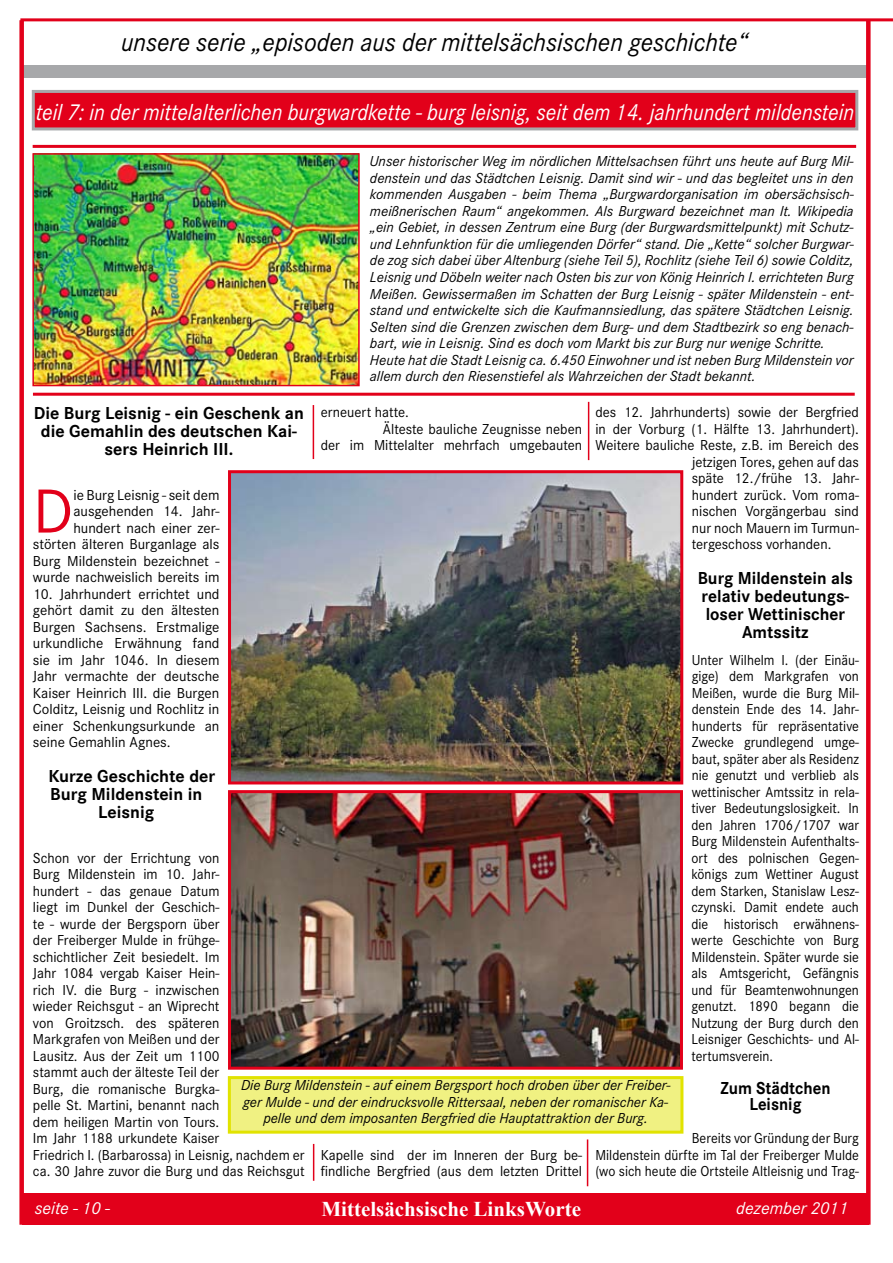
<style>
.page{position:relative;width:893px;height:1263px;background:#fff}
.page>*{position:absolute;margin:0;border:0;box-sizing:border-box;transform-origin:0 0}
.t1{font:64.5px "Corporate S";color:#e2001a}
.t2{font:italic 27px "Corporate S";color:#000;scale:.95 1}
.t3{font:italic 24px "Corporate S";color:#fff;scale:.91 1}
.t4{font:700 21px "Times New Roman";color:#fff}
.t5{font:700 18px/18px "Corporate S";color:#000;text-align:center}
.t6{font:italic 18px "Corporate S";color:#fff}
.t7{font:700 18px/16.5px "Corporate S";color:#000;text-align:center;scale:.93 1}
.t8{font:15px/16.5px "Corporate S";color:#000}
.t9{font:italic 15px/16.5px "Corporate S";color:#000}
.t10{font:15px/16.5px "Corporate S";color:#000;text-align:justify;scale:.93 1}
</style>
<div class="page">
<div style="left:23px;top:65px;width:846px;height:12px;background:#a7a8aa"></div>
<div style="left:19px;top:20px;width:5px;height:1205px;background:#e2001a"></div>
<div style="left:866px;top:20px;width:5px;height:1205px;background:#e2001a"></div>
<div style="left:23px;top:1193px;width:845px;height:31px;background:#e2001a"></div>
<hr style="left:20px;top:18px;width:873px;height:3px;background:#e2001a">
<div style="left:33px;top:91px;width:824px;height:38px;background:#e2001a"></div>
<div style="left:32px;top:90px;width:826px;height:40px;border:3px solid #a7a8aa"></div>
<hr style="left:33px;top:145px;width:823px;height:3px;background:#e2001a">
<hr style="left:33px;top:393px;width:822px;height:3px;background:#e2001a">
<div style="left:229px;top:1077px;width:453px;height:55px;background:#f0f182"></div>
<div style="left:228px;top:1076px;width:455px;height:58px;border:3px solid #e1e300"></div>
<hr style="left:313px;top:405px;width:1px;height:54px;background:#e2001a">
<hr style="left:588px;top:402px;width:1px;height:58px;background:#e2001a">
<img style="left:35px;top:156px;width:322px;height:227px">
<div style="left:32px;top:153px;width:328px;height:233px;border:2px solid #e2001a"></div>
<img style="left:232px;top:474px;width:447px;height:306px">
<div style="left:228px;top:470px;width:455px;height:314px;border:3px solid #e2001a"></div>
<img style="left:232px;top:794px;width:447px;height:272px">
<div style="left:228px;top:790px;width:455px;height:280px;border:3px solid #e2001a"></div>
<hr style="left:587px;top:1139px;width:1px;height:47px;background:#e2001a">
<hr style="left:313px;top:1144px;width:1px;height:37px;background:#e2001a">
<h2 class="t2" style="left:121px;top:26px;width:662px">unsere serie „episoden aus der mittelsächsischen geschichte“</h2>
<h3 class="t3" style="left:36px;top:98px;width:901px">teil 7: in der mittelalterlichen burgwardkette - burg leisnig, seit dem 14. jahrhundert mildenstein</h3>
<p class="t9" style="left:370px;top:153px;width:485px">Unser historischer Weg im nördlichen Mittelsachsen führt uns heute auf Burg Mil&shy;denstein und das Städtchen Leisnig. Damit sind wir - und das begleitet uns in den kommenden Ausgaben - beim Thema „Burgwardorganisation im obersächsisch&shy;meißnerischen Raum“ angekommen. Als Burgward bezeichnet man lt. Wikipedia „ein Gebiet, in dessen Zentrum eine Burg (der Burgwardsmittelpunkt) mit Schutz&shy;und Lehnfunktion für die umliegenden Dörfer“ stand. Die „Kette“ solcher Burgwar&shy;de zog sich dabei über Altenburg (siehe Teil 5), Rochlitz (siehe Teil 6) sowie Colditz, Leisnig und Döbeln weiter nach Osten bis zur von König Heinrich I. errichteten Burg Meißen. Gewissermaßen im Schatten der Burg Leisnig - später Mildenstein - ent&shy;stand und entwickelte sich die Kaufmannsiedlung, das spätere Städtchen Leisnig.<br>Selten sind die Grenzen zwischen dem Burg- und dem Stadtbezirk so eng benach&shy;bart, wie in Leisnig. Sind es doch vom Markt bis zur Burg nur wenige Schritte.<br>Heute hat die Stadt Leisnig ca. 6.450 Einwohner und ist neben Burg Mildenstein vor allem durch den Riesenstiefel als Wahrzeichen der Stadt bekannt.</p>
<p class="t5" style="left:34px;top:404px;width:272px">Die Burg Leisnig - ein Geschenk an die Gemahlin des deutschen Kai&shy;sers Heinrich III.</p>
<h1 class="t1" style="left:33px;top:474px;width:42px">D</h1>
<p class="t8" style="left:595px;top:404px;width:265px">des 12. Jahrhunderts) sowie der Bergfried</p>
<p class="t8" style="left:595px;top:420px;width:265px">in der Vorburg (1. Hälfte 13. Jahrhundert).</p>
<p class="t8" style="left:595px;top:437px;width:265px">Weitere bauliche Reste, z.B. im Bereich des</p>
<p class="t8" style="left:692px;top:453px;width:169px">jetzigen Tores, gehen auf das</p>
<p class="t8" style="left:692px;top:470px;width:169px">späte 12./frühe 13. Jahr-</p>
<p class="t8" style="left:692px;top:486px;width:169px">hundert zurück. Vom roma-</p>
<p class="t8" style="left:692px;top:503px;width:169px">nischen Vorgängerbau sind</p>
<p class="t8" style="left:692px;top:519px;width:169px">nur noch Mauern im Turmun-</p>
<p class="t8" style="left:692px;top:536px;width:141px">tergeschoss vorhanden.</p>
<p class="t5" style="left:698px;top:569px;width:157px">Burg Mildenstein als relativ bedeutungs&shy;loser Wettinischer<br>Amtssitz</p>
<p class="t10" style="left:691px;top:651px;width:182px">Unter Wilhelm I. (der Einäu&shy;gige) dem Markgrafen von Meißen, wurde die Burg Mil&shy;denstein Ende des 14. Jahr&shy;hunderts für repräsentative Zwecke grundlegend umge&shy;baut, später aber als Residenz nie genutzt und verblieb als wettinischer Amtssitz in rela&shy;tiver Bedeutungslosigkeit. In den Jahren 1706/1707 war Burg Mildenstein Aufenthalts&shy;ort des polnischen Gegen&shy;königs zum Wettiner August dem Starken, Stanislaw Lesz&shy;czynski. Damit endete auch die historisch erwähnens&shy;werte Geschichte von Burg Mildenstein. Später wurde sie als Amtsgericht, Gefängnis und für Beamtenwohnungen genutzt. 1890 begann die Nutzung der Burg durch den Leisniger Geschichts- und Al&shy;tertumsverein.</p>
<p class="t7" style="left:720px;top:1080px;width:120px">Zum Städtchen<br>Leisnig</p>
<p class="t10" style="left:595px;top:1130px;width:285px;text-indent:97px">Bereits vor Gründung der Burg Mildenstein dürfte im Tal der Freiberger Mulde (wo sich heute die Ortsteile Altleisnig und Trag-</p>
<p class="t8" style="left:321px;top:404px;width:90px">erneuert hatte.</p>
<p class="t8" style="left:383px;top:420px;width:201px">Älteste bauliche Zeugnisse neben</p>
<p class="t8" style="left:321px;top:437px;width:263px">der im Mittelalter mehrfach umgebauten</p>
<p class="t8" style="left:33px;top:486px;width:188px;text-align:right">ie Burg Leisnig - seit dem ausgehenden 14. Jahr&shy;hundert nach einer zer&shy;störten älteren Burganlage als<br>Burg Mildenstein bezeichnet - wurde nachweislich bereits im</p>
<p class="t8" style="left:33px;top:585px;width:188px;text-align:justify">10. Jahrhundert errichtet und gehört damit zu den ältesten Burgen Sachsens. Erstmalige urkundliche Erwähnung fand sie im Jahr 1046. In diesem Jahr vermachte der deutsche Kaiser Heinrich III. die Burgen Colditz, Leisnig und Rochlitz in einer Schenkungsurkunde an seine Gemahlin Agnes.</p>
<p class="t5" style="left:48px;top:767px;width:168px">Kurze Geschichte der</p>
<p class="t5" style="left:50px;top:785px;width:154px">Burg Mildenstein in</p>
<p class="t5" style="left:98px;top:803px;width:58px">Leisnig</p>
<p class="t8" style="left:33px;top:849px;width:273px">Schon vor der Errichtung von<br>Burg Mildenstein im 10. Jahr-<br>hundert - das genaue Datum<br>liegt im Dunkel der Geschich-<br>te - wurde der Bergsporn über<br>der Freiberger Mulde in frühge-<br>schichtlicher Zeit besiedelt. Im<br>Jahr 1084 vergab Kaiser Hein-<br>rich IV. die Burg - inzwischen<br>wieder Reichsgut - an Wiprecht<br>von Groitzsch. des späteren<br>Markgrafen von Meißen und der<br>Lausitz. Aus der Zeit um 1100<br>stammt auch der älteste Teil der<br>Burg, die romanische Burgka-<br>pelle St. Martini, benannt nach<br>dem heiligen Martin von Tours.<br>Im Jahr 1188 urkundete Kaiser<br>Friedrich I. (Barbarossa) in Leisnig, nachdem er ca. 30 Jahre zuvor die Burg und das Reichsgut</p>
<p class="t9" style="left:241px;top:1077px;width:431px;text-align:center">Die Burg Mildenstein - auf einem Bergsport hoch droben über der Freiber&shy;ger Mulde - und der eindrucksvolle Rittersaal, neben der romanischer Ka&shy;pelle und dem imposanten Bergfried die Hauptattraktion der Burg.</p>
<p class="t8" style="left:321px;top:1146px;width:263px">Kapelle sind der im Inneren der Burg be&shy;findliche Bergfried (aus dem letzten Drittel</p>
<p class="t6" style="left:35px;top:1198px;width:77px">seite - 10 -</p>
<h3 class="t4" style="left:321px;top:1194px;width:261px">Mittelsächsische LinksWorte</h3>
<p class="t6" style="left:736px;top:1198px;width:114px">dezember 2011</p>
</div>
